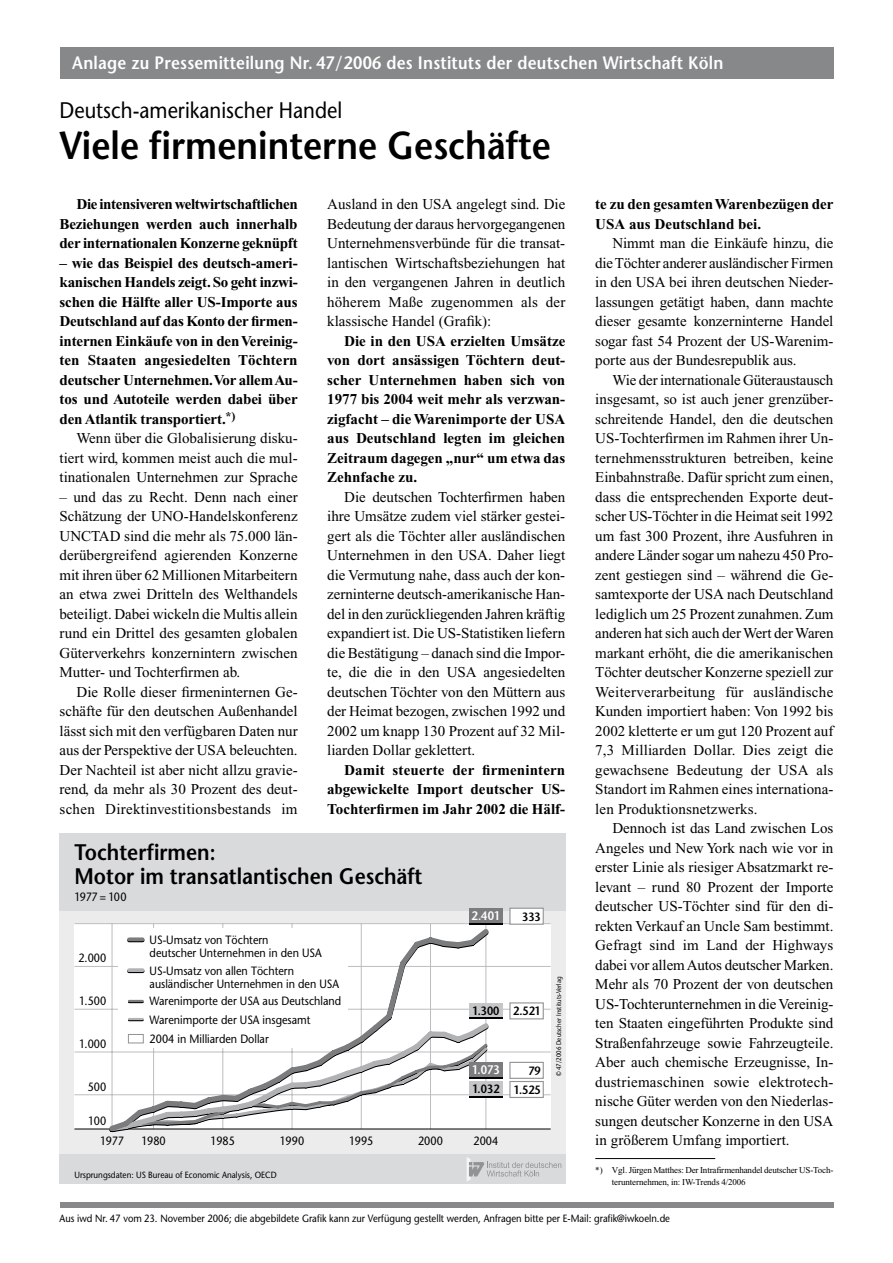
<style>
.page{position:relative;width:893px;height:1263px;background:#fff}
.page>*{position:absolute;margin:0;border:0;box-sizing:border-box;transform-origin:0 0}
.t1{font:600 39px "Stone Sans";color:#000;scale:.9 1}
.t2{font:600 22.5px/24px "Stone Sans";color:#000;scale:.9 1}
.t3{font:22.5px "Stone Sans";color:#000;scale:.9 1}
.t4{font:600 18px "Stone Sans";letter-spacing:.015em;color:#fff;scale:.9 1}
.t5{font:15px/19.5px "Times New Roman";color:#000;text-align:justify}
.t6{font:700 15px/19.5px "Times New Roman";color:#000;text-align:justify}
.t7{font:600 12.3px "Stone Sans";color:#fff;scale:.9 1}
.t8{font:12px/13.5px "Stone Sans";color:#000;scale:.9 1}
.t9{font:600 12px "Stone Sans";color:#000;scale:.9 1}
.t10{font:10.5px "Stone Sans";color:#000;scale:.9 1}
.t11{font:9px/11.2px "Times New Roman";letter-spacing:-.015em;color:#000}
.t12{font:9px "Stone Sans";color:#000;scale:.9 1}
.t13{font:6.75px "Stone Sans";color:#000;scale:.9 1}
</style>
<div class="page">
<div style="left:60px;top:48px;width:773px;height:31px;background:#878889"></div>
<div style="left:60px;top:1202px;width:773px;height:6px;background:#878889"></div>
<div style="left:60px;top:833px;width:506px;height:351px;background:#ececed"></div>
<div style="left:60px;top:1154px;width:506px;height:30px;background:#d9dadb"></div>
<div style="left:60px;top:833px;width:506px;height:78px;background:#d9dadb"></div>
<svg style="left:467px;top:1157px;width:94px;height:24px"></svg>
<div style="left:74px;top:924px;width:477px;height:205px;background:#fff"></div>
<hr style="left:74px;top:1094px;width:477px;height:1px;background:#bcbdbe">
<hr style="left:74px;top:1051px;width:477px;height:1px;background:#bcbdbe">
<hr style="left:74px;top:1009px;width:477px;height:1px;background:#bcbdbe">
<hr style="left:74px;top:966px;width:477px;height:1px;background:#bcbdbe">
<hr style="left:74px;top:923px;width:477px;height:1px;background:#bcbdbe">
<hr style="left:74px;top:1128px;width:477px;height:1px;background:#000">
<svg style="left:105px;top:924px;width:388px;height:206px"></svg>
<svg style="left:129px;top:937px;width:14px;height:4px"></svg>
<svg style="left:129px;top:968px;width:14px;height:4px"></svg>
<svg style="left:129px;top:1000px;width:14px;height:3px"></svg>
<svg style="left:106px;top:1018px;width:387px;height:115px"></svg>
<div style="left:128px;top:1034px;width:15px;height:9px;background:#fff"></div>
<div style="left:128px;top:1034px;width:16px;height:9px;border:1px solid #929395"></div>
<div style="left:510px;top:908px;width:33px;height:16px;background:#fff"></div>
<div style="left:509px;top:908px;width:35px;height:17px;border:1px solid #929395"></div>
<div style="left:510px;top:1003px;width:33px;height:16px;background:#fff"></div>
<div style="left:509px;top:1002px;width:35px;height:17px;border:1px solid #929395"></div>
<div style="left:469px;top:1003px;width:33px;height:15px;background:#c5c6c8"></div>
<div style="left:469px;top:908px;width:33px;height:15px;background:#7b7c7e"></div>
<div style="left:510px;top:1081px;width:33px;height:16px;background:#fff"></div>
<div style="left:509px;top:1081px;width:35px;height:17px;border:1px solid #929395"></div>
<div style="left:469px;top:1081px;width:33px;height:15px;background:#c5c6c8"></div>
<div style="left:509px;top:1062px;width:35px;height:17px;border:1px solid #929395"></div>
<div style="left:469px;top:1062px;width:33px;height:15px;background:#7b7c7e"></div>
<hr style="left:469px;top:1018px;width:33px;height:1px;background:#000">
<hr style="left:469px;top:923px;width:33px;height:1px;background:#000">
<hr style="left:469px;top:1096px;width:33px;height:1px;background:#000">
<hr style="left:469px;top:1077px;width:33px;height:1px;background:#000">
<hr style="left:595px;top:1158px;width:120px;height:1px;background:#000">
<p class="t4" style="left:72px;top:52px;width:725px">Anlage zu Pressemitteilung Nr. 47/2006 des Instituts der deutschen Wirtschaft Köln</p>
<h2 class="t3" style="left:60px;top:96px;width:316px">Deutsch-amerikanischer Handel</h2>
<h1 class="t1" style="left:60px;top:121px;width:547px">Viele firmeninterne Geschäfte</h1>
<p class="t6" style="left:60px;top:194px;width:240px;text-indent:17px">Die intensiveren weltwirtschaftlichen Beziehungen werden auch innerhalb der internationalen Konzerne geknüpft</p>
<p class="t6" style="left:60px;top:253px;width:240px">– wie das Beispiel des deutsch-ameri&shy;kanischen Handels zeigt. So geht inzwi&shy;schen die Hälfte aller US-Importe aus Deutschland auf das Konto der firmen&shy;internen Einkäufe von in den Vereinig&shy;ten Staaten angesiedelten Töchtern deutscher Unternehmen. Vor allem Au&shy;tos und Autoteile werden dabei über den Atlantik transportiert.<sup>*)</sup></p>
<p class="t5" style="left:60px;top:428px;width:240px;text-indent:17px">Wenn über die Globalisierung disku&shy;tiert wird, kommen meist auch die mul&shy;tinationalen Unternehmen zur Sprache</p>
<p class="t5" style="left:60px;top:487px;width:240px">– und das zu Recht. Denn nach einer Schätzung der UNO-Handelskonferenz UNCTAD sind die mehr als 75.000 län&shy;derübergreifend agierenden Konzerne mit ihren über 62 Millionen Mitarbeitern an etwa zwei Dritteln des Welthandels beteiligt. Dabei wickeln die Multis allein rund ein Drittel des gesamten globalen Güterverkehrs konzernintern zwischen Mutter- und Tochterfirmen ab.</p>
<p class="t5" style="left:60px;top:682px;width:240px;text-indent:17px">Die Rolle dieser firmeninternen Ge&shy;schäfte für den deutschen Außenhandel lässt sich mit den verfügbaren Daten nur aus der Perspektive der USA beleuchten.<br>Der Nachteil ist aber nicht allzu gravie&shy;rend, da mehr als 30 Prozent des deut&shy;schen Direktinvestitionsbestands im</p>
<p class="t5" style="left:327px;top:194px;width:240px">Ausland in den USA angelegt sind. Die Bedeutung der daraus hervorgegangenen Unternehmensverbünde für die transat&shy;lantischen Wirtschaftsbeziehungen hat in den vergangenen Jahren in deutlich höherem Maße zugenommen als der klassische Handel (Grafik):</p>
<p class="t6" style="left:327px;top:331px;width:240px;text-indent:17px">Die in den USA erzielten Umsätze von dort ansässigen Töchtern deut&shy;scher Unternehmen haben sich von 1977 bis 2004 weit mehr als verzwan&shy;zigfacht – die Warenimporte der USA aus Deutschland legten im gleichen Zeitraum dagegen „nur“ um etwa das Zehnfache zu.</p>
<p class="t5" style="left:327px;top:487px;width:240px;text-indent:17px">Die deutschen Tochterfirmen haben ihre Umsätze zudem viel stärker gestei&shy;gert als die Töchter aller ausländischen Unternehmen in den USA. Daher liegt die Vermutung nahe, dass auch der kon&shy;zerninterne deutsch-amerikanische Han&shy;del in den zurückliegenden Jahren kräftig expandiert ist. Die US-Statistiken liefern die Bestätigung – danach sind die Impor&shy;te, die die in den USA angesiedelten deutschen Töchter von den Müttern aus der Heimat bezogen, zwischen 1992 und 2002 um knapp 130 Prozent auf 32 Mil&shy;liarden Dollar geklettert.</p>
<p class="t6" style="left:327px;top:760px;width:240px;text-indent:17px">Damit steuerte der firmenintern abgewickelte Import deutscher US-Tochterfirmen im Jahr 2002 die Hälf-</p>
<h2 class="t2" style="left:74px;top:840px;width:388px">Tochterfirmen:<br>Motor im transatlantischen Geschäft</h2>
<p class="t8" style="left:74px;top:890px;width:59px">1977 = 100</p>
<p class="t8" style="left:78px;top:951px;width:32px">2.000</p>
<p class="t8" style="left:79px;top:994px;width:32px">1.500</p>
<p class="t8" style="left:79px;top:1037px;width:32px">1.000</p>
<p class="t8" style="left:88px;top:1079px;width:22px">500</p>
<p class="t8" style="left:88px;top:1114px;width:22px">100</p>
<p class="t8" style="left:150px;top:933px;width:193px">US-Umsatz von Töchtern<br>deutscher Unternehmen in den USA</p>
<p class="t8" style="left:150px;top:964px;width:212px">US-Umsatz von allen Töchtern ausländischer Unternehmen in den USA</p>
<p class="t8" style="left:150px;top:992px;width:214px;line-height:18.6px">Warenimporte der USA aus Deutschland<br>Warenimporte der USA insgesamt<br>2004 in Milliarden Dollar</p>
<p class="t7" style="left:472px;top:908px;width:33px">2.401</p>
<p class="t9" style="left:522px;top:909px;width:22px">333</p>
<p class="t9" style="left:472px;top:1003px;width:78px">1.300 2.521</p>
<p class="t7" style="left:472px;top:1062px;width:33px">1.073</p>
<p class="t9" style="left:528px;top:1063px;width:15px">79</p>
<p class="t9" style="left:472px;top:1082px;width:78px">1.032 1.525</p>
<p class="t8" style="left:100px;top:1134px;width:28px">1977</p>
<p class="t8" style="left:141px;top:1134px;width:29px">1980</p>
<p class="t8" style="left:473px;top:1134px;width:29px">2004</p>
<p class="t8" style="left:211px;top:1134px;width:29px">1985</p>
<p class="t8" style="left:280px;top:1134px;width:29px">1990</p>
<p class="t8" style="left:349px;top:1134px;width:29px">1995</p>
<p class="t8" style="left:418px;top:1134px;width:29px">2000</p>
<p class="t12" style="left:74px;top:1169px;width:226px">Ursprungsdaten: US Bureau of Economic Analysis, OECD</p>
<p class="t13" style="left:555px;top:1076px;width:112px;rotate:-90deg">© 47/2006 Deutscher Instituts-Verlag</p>
<p class="t6" style="left:595px;top:194px;width:240px">te zu den gesamten Warenbezügen der<br>USA aus Deutschland bei.</p>
<p class="t5" style="left:595px;top:233px;width:240px;text-indent:17px">Nimmt man die Einkäufe hinzu, die die Töchter anderer ausländischer Firmen in den USA bei ihren deutschen Nieder&shy;lassungen getätigt haben, dann machte dieser gesamte konzerninterne Handel sogar fast 54 Prozent der US-Warenim&shy;porte aus der Bundesrepublik aus.</p>
<p class="t5" style="left:595px;top:370px;width:240px;text-indent:17px">Wie der internationale Güteraustausch insgesamt, so ist auch jener grenzüber&shy;schreitende Handel, den die deutschen US-Tochterfirmen im Rahmen ihrer Un&shy;ternehmensstrukturen betreiben, keine Einbahnstraße. Dafür spricht zum einen, dass die entsprechenden Exporte deut&shy;scher US-Töchter in die Heimat seit 1992 um fast 300 Prozent, ihre Ausfuhren in andere Länder sogar um nahezu 450 Pro&shy;zent gestiegen sind – während die Ge&shy;samtexporte der USA nach Deutschland lediglich um 25 Prozent zunahmen. Zum anderen hat sich auch der Wert der Waren markant erhöht, die die amerikanischen Töchter deutscher Konzerne speziell zur Weiterverarbeitung für ausländische Kunden importiert haben: Von 1992 bis 2002 kletterte er um gut 120 Prozent auf 7,3 Milliarden Dollar. Dies zeigt die gewachsene Bedeutung der USA als Standort im Rahmen eines internationa&shy;len Produktionsnetzwerks.</p>
<p class="t5" style="left:595px;top:818px;width:240px;text-indent:17px">Dennoch ist das Land zwischen Los Angeles und New York nach wie vor in erster Linie als riesiger Absatzmarkt re&shy;levant – rund 80 Prozent der Importe deutscher US-Töchter sind für den di&shy;rekten Verkauf an Uncle Sam bestimmt.<br>Gefragt sind im Land der Highways dabei vor allem Autos deutscher Marken.<br>Mehr als 70 Prozent der von deutschen US-Tochterunternehmen in die Vereinig&shy;ten Staaten eingeführten Produkte sind Straßenfahrzeuge sowie Fahrzeugteile.<br>Aber auch chemische Erzeugnisse, In&shy;dustriemaschinen sowie elektrotech&shy;nische Güter werden von den Niederlas&shy;sungen deutscher Konzerne in den USA in größerem Umfang importiert.</p>
<p class="t11" style="left:595px;top:1165px;width:9px">*)</p>
<p class="t11" style="left:612px;top:1165px;width:223px">Vgl. Jürgen Matthes: Der Intrafirmenhandel deutscher US-Toch&shy;terunternehmen, in: IW-Trends 4/2006</p>
<p class="t10" style="left:60px;top:1212px;width:680px">Aus iwd Nr. 47 vom 23. November 2006; die abgebildete Grafik kann zur Verfügung gestellt werden, Anfragen bitte per E-Mail: grafik@iwkoeln.de</p>
</div>
